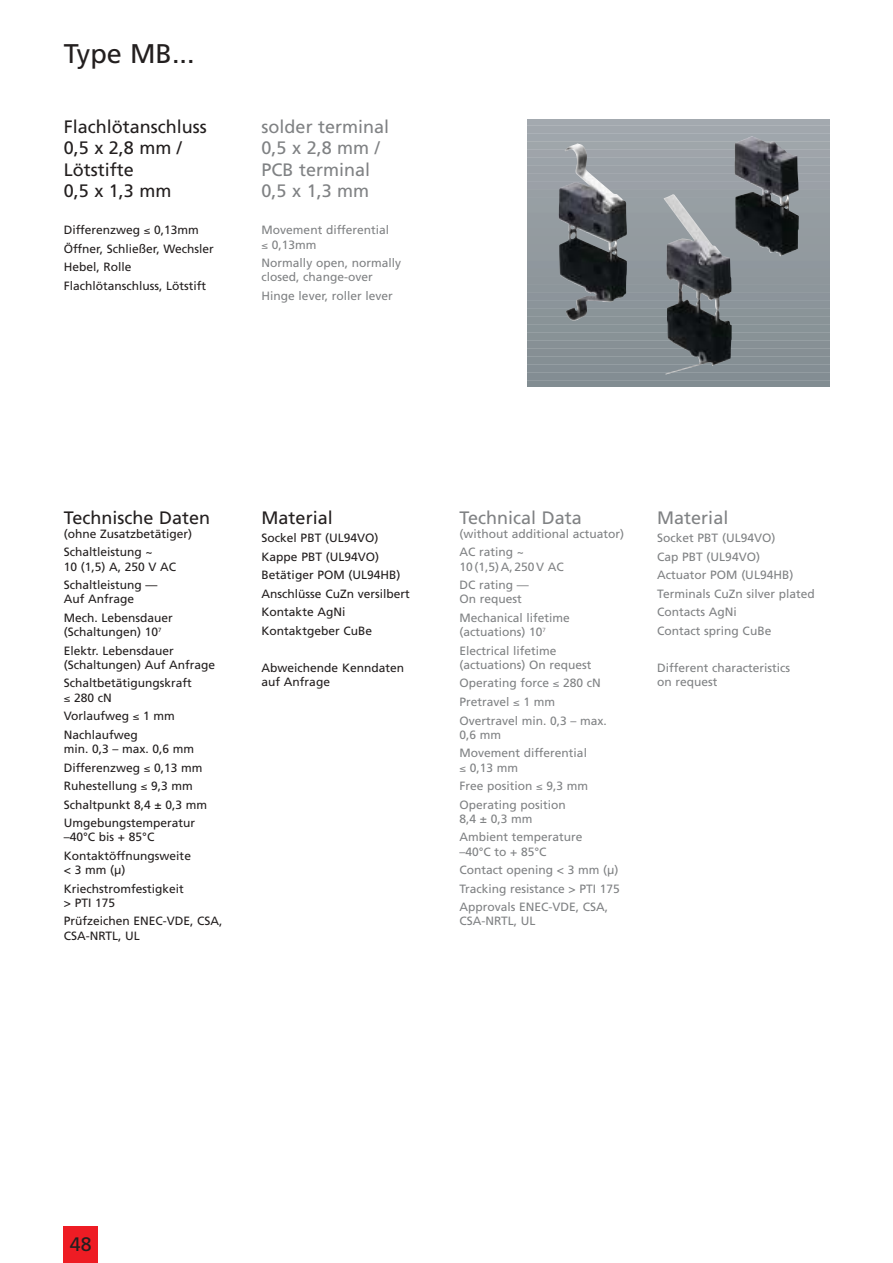
<style>
.page{position:relative;width:893px;height:1263px;background:#fff}
.page>*{position:absolute;margin:0;border:0;box-sizing:border-box;transform-origin:0 0}
.t1{font:27px "Frutiger";color:#231f1f}
.t2{font:19.5px "Frutiger";color:#231f1f}
.t3{font:18px/21.6px "Frutiger";color:#231f1f}
.t4{font:18px/21.6px "Frutiger";color:#808284}
.t5{font:12px/18.5px "Frutiger";color:#231f1f}
.t6{font:12px/18.5px "Frutiger";color:#808284}
</style>
<div class="page">
<div style="left:64px;top:1227px;width:34px;height:36px;background:#ee1c24"></div>
<div style="left:527px;top:119px;width:302px;height:7px;background:#a3a9af"></div>
<div style="left:527px;top:125px;width:302px;height:9px;background:#a1a7ad"></div>
<div style="left:527px;top:133px;width:302px;height:9px;background:#9fa6ac"></div>
<div style="left:527px;top:141px;width:302px;height:9px;background:#9fa6aa"></div>
<div style="left:527px;top:149px;width:302px;height:9px;background:#9fa4aa"></div>
<div style="left:527px;top:157px;width:302px;height:9px;background:#9ca3a9"></div>
<div style="left:527px;top:165px;width:302px;height:9px;background:#9ba1a7"></div>
<div style="left:527px;top:173px;width:302px;height:9px;background:#9ba1a7"></div>
<div style="left:527px;top:181px;width:302px;height:9px;background:#9ba0a7"></div>
<div style="left:527px;top:189px;width:302px;height:9px;background:#989fa4"></div>
<div style="left:527px;top:197px;width:302px;height:9px;background:#979fa4"></div>
<div style="left:527px;top:205px;width:302px;height:8px;background:#979fa3"></div>
<div style="left:527px;top:213px;width:302px;height:8px;background:#959ca1"></div>
<div style="left:527px;top:221px;width:302px;height:8px;background:#949ca1"></div>
<div style="left:527px;top:229px;width:302px;height:8px;background:#949ba0"></div>
<div style="left:527px;top:237px;width:302px;height:8px;background:#939b9f"></div>
<div style="left:527px;top:245px;width:302px;height:8px;background:#939a9f"></div>
<div style="left:527px;top:253px;width:302px;height:8px;background:#929a9f"></div>
<div style="left:527px;top:261px;width:302px;height:8px;background:#8f979e"></div>
<div style="left:527px;top:269px;width:302px;height:8px;background:#8f979c"></div>
<div style="left:527px;top:276px;width:302px;height:9px;background:#8e969b"></div>
<div style="left:527px;top:284px;width:302px;height:9px;background:#8d969b"></div>
<div style="left:527px;top:292px;width:302px;height:9px;background:#8c949b"></div>
<div style="left:527px;top:300px;width:302px;height:9px;background:#8b949a"></div>
<div style="left:527px;top:308px;width:302px;height:9px;background:#8a9498"></div>
<div style="left:527px;top:316px;width:302px;height:9px;background:#899397"></div>
<div style="left:527px;top:324px;width:302px;height:9px;background:#889397"></div>
<div style="left:527px;top:332px;width:302px;height:9px;background:#889296"></div>
<div style="left:527px;top:340px;width:302px;height:9px;background:#879095"></div>
<div style="left:527px;top:348px;width:302px;height:9px;background:#868f94"></div>
<div style="left:527px;top:356px;width:302px;height:9px;background:#858f94"></div>
<div style="left:527px;top:364px;width:302px;height:9px;background:#848e94"></div>
<div style="left:527px;top:372px;width:302px;height:9px;background:#838d93"></div>
<div style="left:527px;top:380px;width:302px;height:7px;background:#828d92"></div>
<img style="left:558px;top:143px;width:69px;height:178px">
<img style="left:734px;top:136px;width:64px;height:120px">
<img style="left:663px;top:194px;width:68px;height:180px">
<h1 class="t1" style="left:64px;top:43px;width:132px">Type MB...</h1>
<h3 class="t3" style="left:64px;top:117px;width:144px">Flachlötanschluss<br>0,5 x 2,8 mm /<br>Lötstifte<br>0,5 x 1,3 mm</h3>
<p class="t5" style="left:64px;top:222px;width:151px">Differenzweg ≤ 0,13mm<br>Öffner, Schließer, Wechsler<br>Hebel, Rolle<br>Flachlötanschluss, Lötstift</p>
<h3 class="t4" style="left:261px;top:117px;width:129px">solder terminal<br>0,5 x 2,8 mm /<br>PCB terminal<br>0,5 x 1,3 mm</h3>
<p class="t6" style="left:261px;top:224px;width:129px;line-height:14.2px">Movement differential ≤ 0,13mm</p>
<p class="t6" style="left:261px;top:257px;width:141px;line-height:14.2px">Normally open, normally closed, change-over</p>
<p class="t6" style="left:261px;top:287px;width:133px">Hinge lever, roller lever</p>
<h3 class="t3" style="left:64px;top:508px;width:148px">Technische Daten</h3>
<p class="t5" style="left:64px;top:526px;width:130px">(ohne Zusatzbetätiger)<br>Schaltleistung ~</p>
<p class="t5" style="left:64px;top:558px;width:114px">10 (1,5) A, 250 V AC<br>Schaltleistung —</p>
<p class="t5" style="left:64px;top:591px;width:110px">Auf Anfrage<br>Mech. Lebensdauer</p>
<p class="t5" style="left:64px;top:624px;width:111px">(Schaltungen) 10<sup>7<br></sup>Elektr. Lebensdauer</p>
<p class="t5" style="left:64px;top:657px;width:153px">(Schaltungen) Auf Anfrage<br>Schaltbetätigungskraft</p>
<p class="t5" style="left:64px;top:689px;width:113px">≤ 280 cN<br>Vorlaufweg ≤ 1 mm<br>Nachlaufweg</p>
<p class="t5" style="left:64px;top:741px;width:145px">min. 0,3 – max. 0,6 mm<br>Differenzweg ≤ 0,13 mm<br>Ruhestellung ≤ 9,3 mm<br>Schaltpunkt 8,4 ± 0,3 mm<br>Umgebungstemperatur</p>
<p class="t5" style="left:64px;top:829px;width:129px">–40°C bis + 85°C<br>Kontaktöffnungsweite</p>
<p class="t5" style="left:64px;top:862px;width:122px">&lt; 3 mm (µ)<br>Kriechstromfestigkeit</p>
<p class="t5" style="left:64px;top:894px;width:160px">&gt; PTI 175<br>Prüfzeichen ENEC-VDE, CSA,</p>
<p class="t5" style="left:64px;top:927px;width:78px">CSA-NRTL, UL</p>
<h3 class="t3" style="left:261px;top:508px;width:73px">Material</h3>
<p class="t5" style="left:261px;top:530px;width:149px">Sockel PBT (UL94VO)<br>Kappe PBT (UL94VO)<br>Betätiger POM (UL94HB)<br>Anschlüsse CuZn versilbert<br>Kontakte AgNi<br>Kontaktgeber CuBe</p>
<p class="t5" style="left:261px;top:661px;width:144px;line-height:14.2px">Abweichende Kenndaten auf Anfrage</p>
<h3 class="t4" style="left:459px;top:508px;width:124px">Technical Data</h3>
<p class="t6" style="left:459px;top:526px;width:166px">(without additional actuator)<br>AC rating ~</p>
<p class="t6" style="left:459px;top:558px;width:106px">10 (1,5) A, 250 V AC<br>DC rating —</p>
<p class="t6" style="left:459px;top:591px;width:112px">On request<br>Mechanical lifetime</p>
<p class="t6" style="left:459px;top:624px;width:99px">(actuations) 10<sup>7<br></sup>Electrical lifetime</p>
<p class="t6" style="left:459px;top:657px;width:149px">(actuations) On request<br>Operating force ≤ 280 cN<br>Pretravel ≤ 1 mm<br>Overtravel min. 0,3 – max.</p>
<p class="t6" style="left:459px;top:726px;width:129px">0,6 mm<br>Movement differential</p>
<p class="t6" style="left:459px;top:759px;width:130px">≤ 0,13 mm<br>Free position ≤ 9,3 mm<br>Operating position</p>
<p class="t6" style="left:459px;top:810px;width:125px">8,4 ± 0,3 mm<br>Ambient temperature</p>
<p class="t6" style="left:459px;top:843px;width:162px">–40°C to + 85°C<br>Contact opening &lt; 3 mm (µ)<br>Tracking resistance &gt; PTI 175<br>Approvals ENEC-VDE, CSA,</p>
<p class="t6" style="left:459px;top:913px;width:78px">CSA-NRTL, UL</p>
<h3 class="t4" style="left:657px;top:508px;width:73px">Material</h3>
<p class="t6" style="left:657px;top:530px;width:159px">Socket PBT (UL94VO)<br>Cap PBT (UL94VO)<br>Actuator POM (UL94HB)<br>Terminals CuZn silver plated<br>Contacts AgNi<br>Contact spring CuBe</p>
<p class="t6" style="left:657px;top:661px;width:134px;line-height:14.2px">Different characteristics on request</p>
<h2 class="t2" style="left:70px;top:1237px;width:23px">48</h2>
</div>
